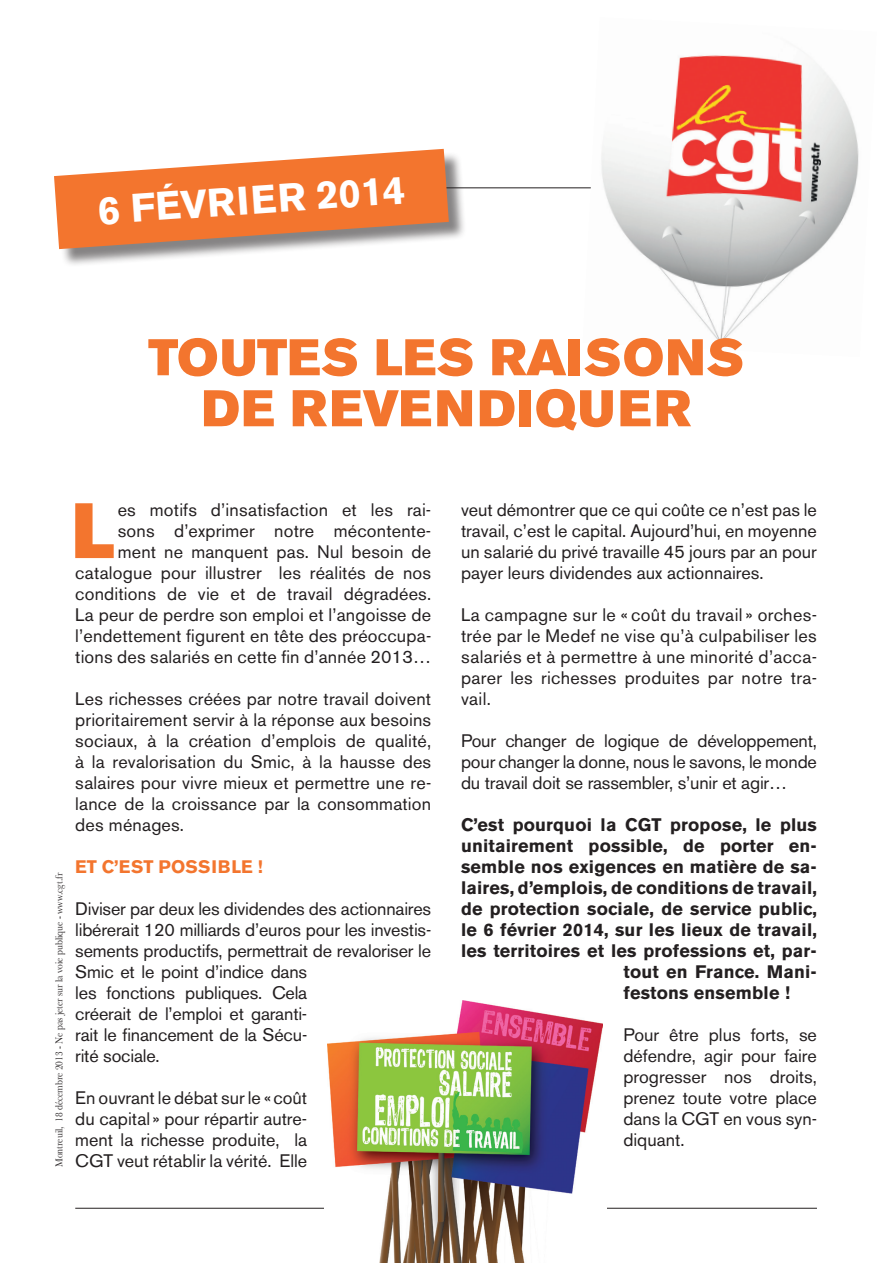
<style>
.page{position:relative;width:893px;height:1263px;background:#fff}
.page>*{position:absolute;margin:0;border:0;box-sizing:border-box;transform-origin:0 0}
.t1{font:77.55px "Akzidenz Grotesk BE Super";color:#f3752e}
.t2{font:51px/51px "Akzidenz Grotesk BE Super";letter-spacing:.03em;color:#f3752e;text-align:center}
.t3{font:700 39.45px "Akzidenz Grotesk BE";color:#fff}
.t4{font:18px/21px "Akzidenz Grotesk BE";color:#231f20;text-align:justify}
.t5{font:700 18px "Akzidenz Grotesk BE";letter-spacing:.01em;color:#231f20}
.t6{font:700 18px "Akzidenz Grotesk BE";letter-spacing:.02em;color:#f3752e}
.t7{font:10.5px "Baskerville";color:#231f20;scale:.9 1}
</style>
<div class="page">
<hr style="left:98px;top:188px;width:719px;height:1px;background:#231f20">
<img style="left:583px;top:55px;width:276px;height:288px">
<hr style="left:75px;top:1208px;width:742px;height:1px;background:#231f20">
<div style="left:57px;top:152px;width:410px;height:115px;background:#231f20;opacity:.55"></div>
<svg style="left:54px;top:149px;width:395px;height:100px"></svg>
<div style="left:324px;top:975px;width:282px;height:288px;background:#fff"></div>
<img style="left:328px;top:1000px;width:275px;height:263px">
<h3 class="t3" style="left:96px;top:188px;width:309px;rotate:-4deg">6 FÉVRIER 2014</h3>
<h2 class="t2" style="left:148px;top:332px;width:597px">TOUTES LES RAISONS<br>DE REVENDIQUER</h2>
<p class="t7" style="left:53px;top:1167px;width:328px;rotate:-90deg">Montreuil, 18 décembre 2013 - Ne pas jeter sur la voie publique - www.cgt.fr</p>
<h1 class="t1" style="left:72px;top:486px;width:43px">L</h1>
<p class="t4" style="left:75px;top:499px;width:357px;text-align:right">es motifs d’insatisfaction et les rai-<br>sons d’exprimer notre mécontente&shy;ment ne manquent pas. Nul besoin de catalogue pour illustrer les réalités de nos conditions de vie et de travail dégradées.<br>La peur de perdre son emploi et l’angoisse de l’endettement figurent en tête des préoccupa&shy;tions des salariés en cette fin d’année 2013…</p>
<p class="t4" style="left:75px;top:688px;width:357px">Les richesses créées par notre travail doivent prioritairement servir à la réponse aux besoins sociaux, à la création d’emplois de qualité, à la revalorisation du Smic, à la hausse des salaires pour vivre mieux et permettre une re&shy;lance de la croissance par la consommation des ménages.</p>
<p class="t6" style="left:75px;top:856px;width:189px">ET C’EST POSSIBLE !</p>
<p class="t4" style="left:75px;top:898px;width:357px;text-align:left">Diviser par deux les dividendes des actionnaires libérerait 120 milliards d’euros pour les investis&shy;sements productifs, permettrait de revaloriser le Smic et le point d’indice dans<br>les fonctions publiques. Cela<br>créerait de l’emploi et garanti-<br>rait le financement de la Sécu-<br>rité sociale.</p>
<p class="t4" style="left:75px;top:1087px;width:233px">En ouvrant le débat sur le «coût du capital» pour répartir autre&shy;ment la richesse produite, la CGT veut rétablir la vérité. Elle</p>
<p class="t4" style="left:461px;top:499px;width:357px">veut démontrer que ce qui coûte ce n’est pas le travail, c’est le capital. Aujourd’hui, en moyenne un salarié du privé travaille 45 jours par an pour payer leurs dividendes aux actionnaires.</p>
<p class="t4" style="left:461px;top:604px;width:357px">La campagne sur le « coût du travail» orches&shy;trée par le Medef ne vise qu’à culpabiliser les salariés et à permettre à une minorité d’acca&shy;parer les richesses produites par notre tra&shy;vail.</p>
<p class="t4" style="left:461px;top:730px;width:357px">Pour changer de logique de développement, pour changer la donne, nous le savons, le monde du travail doit se rassembler, s’unir et agir…</p>
<p class="t5" style="left:461px;top:814px;width:357px">C’est pourquoi la CGT propose, le plus</p>
<p class="t5" style="left:461px;top:835px;width:357px">unitairement possible, de porter en-</p>
<p class="t5" style="left:461px;top:856px;width:357px">semble nos exigences en matière de sa-</p>
<p class="t5" style="left:461px;top:877px;width:357px">laires, d’emplois, de conditions de travail,</p>
<p class="t5" style="left:461px;top:898px;width:357px">de protection sociale, de service public,</p>
<p class="t5" style="left:461px;top:919px;width:357px">le 6 février 2014, sur les lieux de travail,</p>
<p class="t5" style="left:461px;top:940px;width:357px">les territoires et les professions et, par-</p>
<p class="t5" style="left:623px;top:962px;width:195px">tout en France. Mani-</p>
<p class="t5" style="left:623px;top:983px;width:168px">festons ensemble !</p>
<p class="t4" style="left:623px;top:1024px;width:195px">Pour être plus forts, se défendre, agir pour faire progresser nos droits, prenez toute votre place dans la CGT en vous syn&shy;diquant.</p>
</div>
